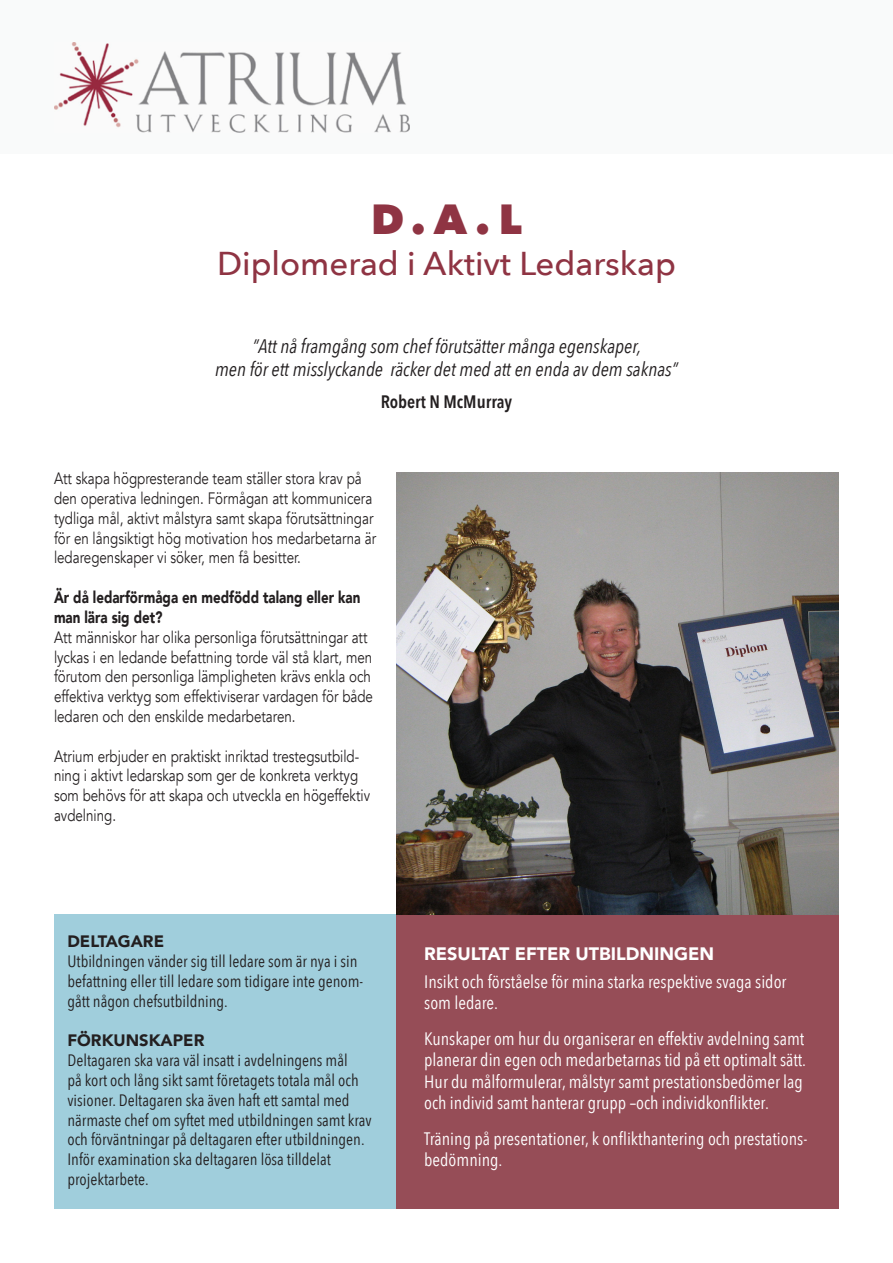
<style>
.page{position:relative;width:893px;height:1263px;background:#fff}
.page>*{position:absolute;margin:0;border:0;box-sizing:border-box;transform-origin:0 0}
.t1{font:800 42px "Avenir Next";color:#8f3443}
.t2{font:500 33px "Avenir Next";color:#8f3443}
.t3{font:italic 19.5px "Avenir Next Condensed";color:#231f20}
.t4{font:18px/21.6px "Avenir Next Condensed";color:#fff}
.t5{font:900 18px "Avenir";color:#fff}
.t6{font:600 18px "Avenir Next Condensed";color:#231f20}
.t7{font:16.5px/19.8px "Avenir";color:#231f20;scale:.81 1}
.t8{font:16.5px/19.8px "Avenir Next Condensed";color:#231f20}
.t9{font:900 16.5px/19.8px "Avenir";color:#231f20;scale:.81 1}
.t10{font:900 16.5px "Avenir";color:#231f20}
</style>
<div class="page">
<div style="left:0;top:0;width:893px;height:153px;background:#f9fafa"></div>
<div style="left:54px;top:914px;width:785px;height:295px;background:#a0cedc"></div>
<img style="left:54px;top:42px;width:355px;height:91px">
<div style="left:396px;top:914px;width:443px;height:295px;background:#964d57"></div>
<img style="left:396px;top:472px;width:443px;height:442px">
<p class="t1" style="left:371px;top:193px;width:152px">D.A.L</p>
<p class="t2" style="left:217px;top:235px;width:460px">Diplomerad i Aktivt Ledarskap</p>
<p class="t3" style="left:252px;top:334px;width:390px">”Att nå framgång som chef förutsätter många egenskaper,</p>
<p class="t3" style="left:215px;top:357px;width:464px">men för ett misslyckande räcker det med att en enda av dem saknas”</p>
<p class="t6" style="left:381px;top:386px;width:133px">Robert N McMurray</p>
<p class="t7" style="left:54px;top:469px;width:399px">Att skapa högpresterande team ställer stora krav på den operativa ledningen. Förmågan att kommunicera tydliga mål, aktivt målstyra samt skapa förutsättningar för en långsiktigt hög motivation hos medarbetarna är ledaregenskaper vi söker, men få besitter.</p>
<p class="t9" style="left:54px;top:587px;width:380px">Är då ledarförmåga en medfödd talang eller kan man lära sig det?</p>
<p class="t7" style="left:54px;top:627px;width:395px">Att människor har olika personliga förutsättningar att lyckas i en ledande befattning torde väl stå klart, men förutom den personliga lämpligheten krävs enkla och effektiva verktyg som effektiviserar vardagen för både ledaren och den enskilde medarbetaren.</p>
<p class="t7" style="left:54px;top:746px;width:392px">Atrium erbjuder en praktiskt inriktad trestegsutbild&shy;ning i aktivt ledarskap som ger de konkreta verktyg som behövs för att skapa och utveckla en högeffektiv avdelning.</p>
<p class="t10" style="left:67px;top:927px;width:98px">DELTAGARE</p>
<p class="t8" style="left:67px;top:951px;width:297px">Utbildningen vänder sig till ledare som är nya i sin befattning eller till ledare som tidigare inte genom&shy;gått någon chefsutbildning.</p>
<p class="t10" style="left:67px;top:1026px;width:138px">FÖRKUNSKAPER</p>
<p class="t8" style="left:67px;top:1050px;width:306px">Deltagaren ska vara väl insatt i avdelningens mål<br>på kort och lång sikt samt företagets totala mål och visioner. Deltagaren ska även haft ett samtal med närmaste chef om syftet med utbildningen samt krav och förväntningar på deltagaren efter utbildningen.</p>
<p class="t8" style="left:67px;top:1149px;width:265px">Inför examination ska deltagaren lösa tilldelat</p>
<p class="t8" style="left:67px;top:1168px;width:83px">projektarbete.</p>
<p class="t5" style="left:424px;top:938px;width:292px">RESULTAT EFTER UTBILDNINGEN</p>
<p class="t4" style="left:424px;top:970px;width:364px">Insikt och förståelse för mina starka respektive svaga sidor som ledare.</p>
<p class="t4" style="left:424px;top:1027px;width:383px">Kunskaper om hur du organiserar en effektiv avdelning samt planerar din egen och medarbetarnas tid på ett optimalt sätt.<br>Hur du målformulerar, målstyr samt prestationsbedömer lag och individ samt hanterar grupp –och individkonflikter.</p>
<p class="t4" style="left:424px;top:1126px;width:385px">Träning på presentationer, k onflikthantering och prestations&shy;bedömning.</p>
</div>
